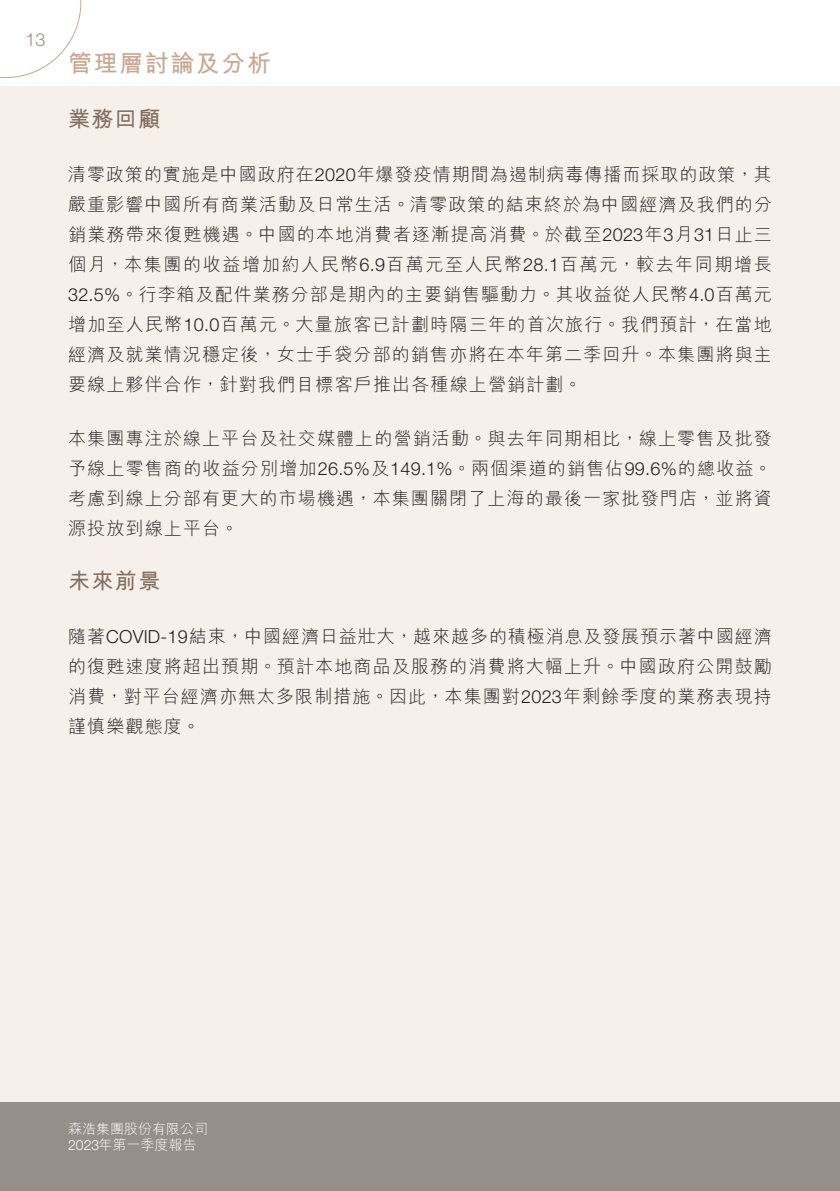
<style>
.page{position:relative;width:840px;height:1191px;background:#fff}
.page>*{position:absolute;margin:0;border:0;box-sizing:border-box;transform-origin:0 0}
.t1{font:700 24px "M Hei HK";letter-spacing:.065em;color:#c8a792}
.t2{font:700 22px "M Hei HK";letter-spacing:.065em;color:#847062}
.t3{font:300 18px/30px "M Hei HK";letter-spacing:.06em;color:#231f20;text-align:justify}
.t4{font:300 18px "Helvetica Neue LT Std";color:#a58c7a}
.t5{font:300 14px/16px "M Hei HK";color:#fff}
.s1{font-family:"Helvetica Neue LT Std"}
</style>
<div class="page">
<div style="left:0;top:1102px;width:839px;height:89px;background:#968e88"></div>
<div style="left:0;top:86px;width:839px;height:1016px;background:#f6efea"></div>
<svg style="left:0;top:0;width:81px;height:78px"></svg>
<p class="t4" style="left:25px;top:28px;width:22px">13</p>
<h1 class="t1" style="left:68px;top:46px;width:204px">管理層討論及分析</h1>
<p class="t2" style="left:68px;top:102px;width:94px">業務回顧</p>
<p class="t3" style="left:68px;top:158px;width:705px">清零政策的實施是中國政府在<span class="s1">2020</span>年爆發疫情期間為遏制病毒傳播而採取的政策，其嚴重影響中國所有商業活動及日常生活。清零政策的結束終於為中國經濟及我們的分銷業務帶來復甦機遇。中國的本地消費者逐漸提高消費。於截至<span class="s1">2023</span>年<span class="s1">3</span>月<span class="s1">31</span>日止三個月，本集團的收益增加約人民幣<span class="s1">6.9</span>百萬元至人民幣<span class="s1">28.1</span>百萬元，較去年同期增長<span class="s1">32.5%</span>。行李箱及配件業務分部是期內的主要銷售驅動力。其收益從人民幣<span class="s1">4.0</span>百萬元增加至人民幣<span class="s1">10.0</span>百萬元。大量旅客已計劃時隔三年的首次旅行。我們預計，在當地經濟及就業情況穩定後，女士手袋分部的銷售亦將在本年第二季回升。本集團將與主要線上夥伴合作，針對我們目標客戶推出各種線上營銷計劃。</p>
<p class="t3" style="left:68px;top:422px;width:704px">本集團專注於線上平台及社交媒體上的營銷活動。與去年同期相比，線上零售及批發予線上零售商的收益分別增加<span class="s1">26.5%</span>及<span class="s1">149.1%</span>。兩個渠道的銷售佔<span class="s1">99.6%</span>的總收益。考慮到線上分部有更大的市場機遇，本集團關閉了上海的最後一家批發門店，並將資源投放到線上平台。</p>
<p class="t2" style="left:68px;top:564px;width:94px">未來前景</p>
<p class="t3" style="left:68px;top:620px;width:705px">隨著<span class="s1">COVID-19</span>結束，中國經濟日益壯大，越來越多的積極消息及發展預示著中國經濟的復甦速度將超出預期。預計本地商品及服務的消費將大幅上升。中國政府公開鼓勵消費，對平台經濟亦無太多限制措施。因此，本集團對<span class="s1">2023</span>年剩餘季度的業務表現持謹慎樂觀態度。</p>
<p class="t5" style="left:68px;top:1120px;width:141px">森浩集團股份有限公司<br><span class="s1">2023</span>年第一季度報告</p>
</div>
